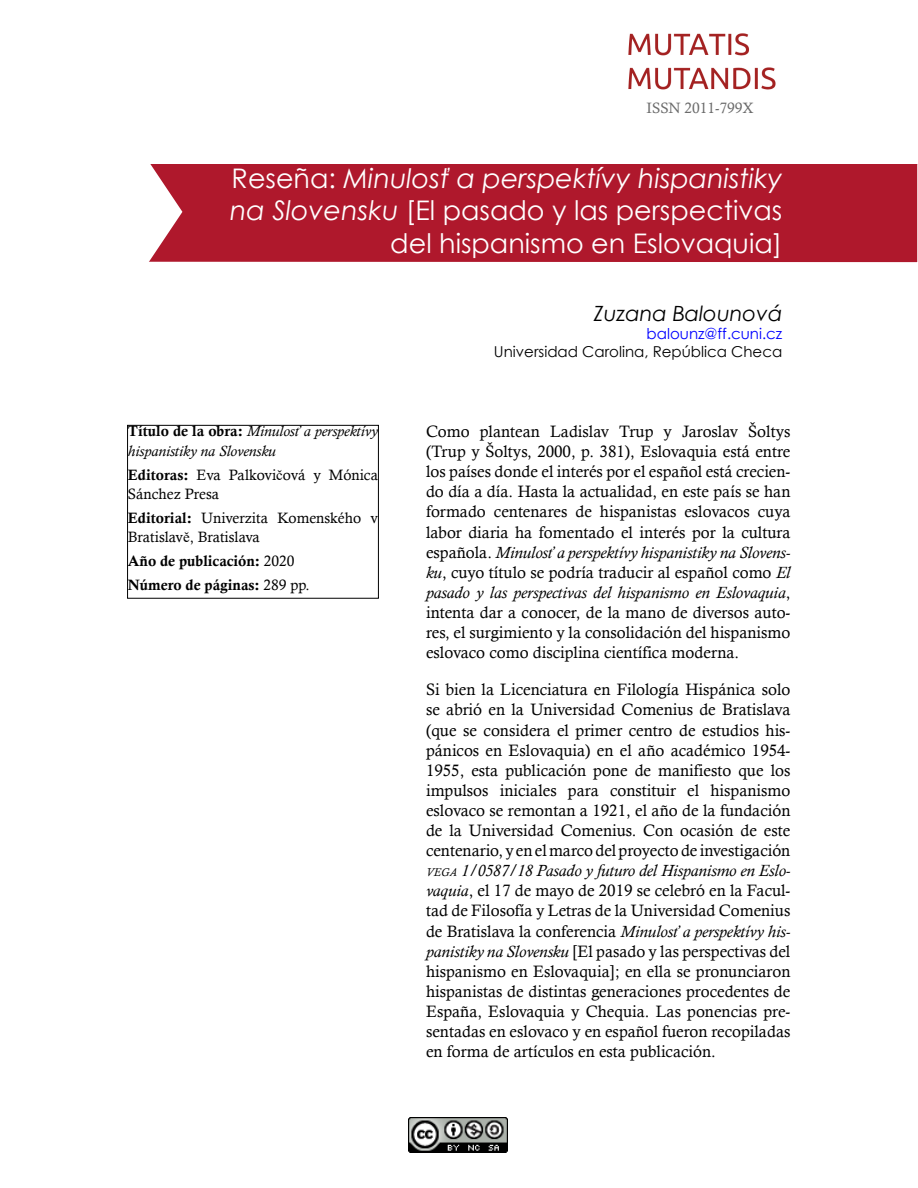
<style>
.page{position:relative;width:918px;height:1188px;background:#fff}
.page>*{position:absolute;margin:0;border:0;box-sizing:border-box;transform-origin:0 0}
.Titulo{font:27px/32.4px "Century Gothic";color:#fff;text-align:right}
.Autor{font:italic 21px "Century Gothic";color:#000}
.textos{font:16.5px/20.1px "Calisto";color:#000;text-align:justify}
.textos-2{font:15px/19.5px "Calisto";color:#000}
.textos-3{font:italic 15px/19.5px "Calisto";color:#000}
.textos-4{font:15px "Calis MT Bol";color:#000}
.Universidad{font:15px "Century Gothic";color:#000}
.Correo{font:15px "Century Gothic";color:#00f}
.t1{font:15px "Calisto";color:#6b6b6b}
.s1{font-style:italic}
.s2{font-family:"Calis MT Bol";font-style:normal}
.s3{font-family:"Times New Roman"}
.s4{font-family:"Calis MT Bol"}
.s5{font-family:"Calisto"}
.s6{font-family:"Times New Roman";font-style:italic}
.s7{font-style:italic;font-size:11.55px}
</style>
<div class="page">
<img style="left:628px;top:33px;width:148px;height:57px">
<img style="left:409px;top:1118px;width:99px;height:35px">
<div style="left:149px;top:164px;width:769px;height:99px;background:#af182c"></div>
<div style="left:127px;top:425px;width:252px;height:174px;border:1px solid #000"></div>
<p class="t1" style="left:647px;top:100px;width:109px">ISSN 2011-799X</p>
<p class="Titulo" style="left:230px;top:162px;width:554px">Reseña: <span class="s1">Minulosť a perspektívy hispanistiky na Slovensku</span> [El pasado y las perspectivas del hispanismo en Eslovaquia]</p>
<p class="textos-3" style="left:128px;top:422px;width:252px"><span class="s2">Título de la obra:</span> Minulos<span class="s3">ť</span> a perspektívy hispanistiky na Slovensku</p>
<p class="textos-2" style="left:128px;top:465px;width:252px"><span class="s4">Editoras:</span> Eva Palkovi<span class="s3">č</span>ová y Mónica<br>Sánchez Presa</p>
<p class="textos-2" style="left:128px;top:508px;width:252px"><span class="s4">Editorial:</span> Univerzita Komenského v<br>Bratislav<span class="s3">ě</span>, Bratislava</p>
<p class="textos-4" style="left:128px;top:552px;width:168px">Año de publicación: <span class="s5">2020</span></p>
<p class="textos-4" style="left:128px;top:576px;width:183px">Número de páginas: <span class="s5">289 pp.</span></p>
<p class="Autor" style="left:594px;top:298px;width:190px">Zuzana Balounová</p>
<p class="Correo" style="left:647px;top:323px;width:137px">balounz@ff.cuni.cz</p>
<p class="Universidad" style="left:494px;top:341px;width:290px">Universidad Carolina, República Checa</p>
<p class="textos" style="left:426px;top:421px;width:366px">Como plantean Ladislav Trup y Jaroslav Šoltys (Trup y Šoltys, 2000, p. 381), Eslovaquia está entre los países donde el interés por el español está crecien&shy;do día a día. Hasta la actualidad, en este país se han formado centenares de hispanistas eslovacos cuya labor diaria ha fomentado el interés por la cultura española. <span class="s1">Minulos</span><span class="s6">ť</span> <span class="s1">a perspektívy hispanistiky na Slovens&shy;ku</span>, cuyo título se podría traducir al español como <span class="s1">El pasado y las perspectivas del hispanismo en Eslovaquia</span>, intenta dar a conocer, de la mano de diversos auto&shy;res, el surgimiento y la consolidación del hispanismo eslovaco como disciplina científica moderna.</p>
<p class="textos" style="left:426px;top:679px;width:366px">Si bien la Licenciatura en Filología Hispánica solo se abrió en la Universidad Comenius de Bratislava (que se considera el primer centro de estudios his&shy;pánicos en Eslovaquia) en el año académico 1954- 1955, esta publicación pone de manifiesto que los impulsos iniciales para constituir el hispanismo eslovaco se remontan a 1921, el año de la fundación de la Universidad Comenius. Con ocasión de este centenario, y en el marco del proyecto de investigación <span class="s7">VEGA</span> <span class="s1">1/0587/18 Pasado y futuro del Hispanismo en Eslo&shy;vaquia</span>, el 17 de mayo de 2019 se celebró en la Facul&shy;tad de Filosofía y Letras de la Universidad Comenius de Bratislava la conferencia <span class="s1">Minulos</span><span class="s6">ť</span> <span class="s1">a perspektívy his&shy;panistiky na Slovensku</span> [El pasado y las perspectivas del hispanismo en Eslovaquia]; en ella se pronunciaron hispanistas de distintas generaciones procedentes de España, Eslovaquia y Chequia. Las ponencias pre&shy;sentadas en eslovaco y en español fueron recopiladas en forma de artículos en esta publicación.</p>
</div>
